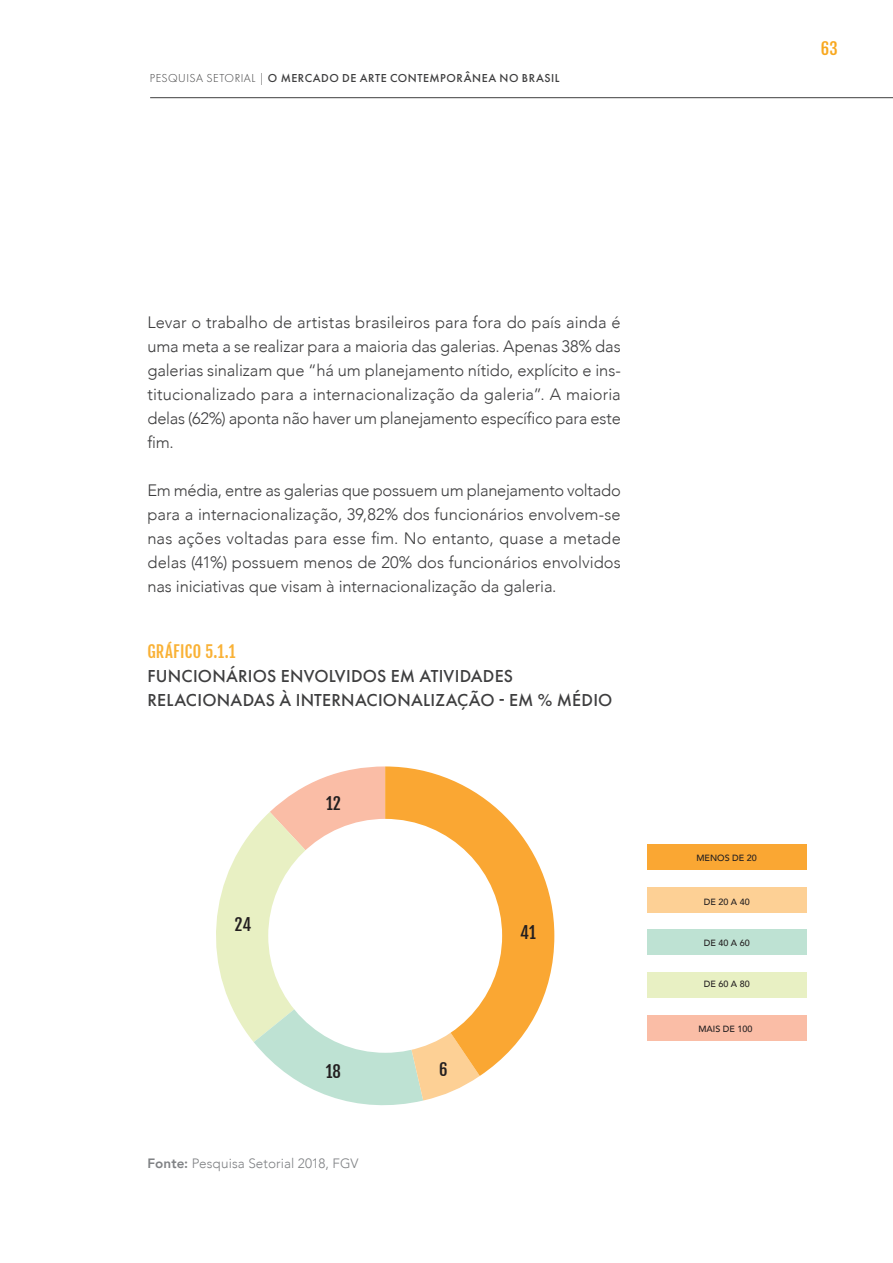
<style>
.page{position:relative;width:893px;height:1263px;background:#fff}
.page>*{position:absolute;margin:0;border:0;box-sizing:border-box;transform-origin:0 0}
.titulo_grafico{font:500 18px/24px "Futura PT";letter-spacing:.015em;color:#3e3e3f}
.base{font:300 16.5px/24px "Avenir";letter-spacing:-.01em;color:#3e3e3f;text-align:justify}
.titulo_grafico-2{font:16.5px "Fjalla One";letter-spacing:.02em;color:#f9b135}
.t1{font:16.5px "Fjalla One";color:#231f20}
.t2{font:16.5px "Fjalla One";color:#f8a81f}
.fonte{font:300 13.5px "Avenir";letter-spacing:.01em;color:#808285}
.t3{font:500 12px "Futura PT";letter-spacing:.045em;color:#3e3e3f}
.t4{font:500 9px "Avenir";color:#231f20}
.s1{font-weight:300}
.s2{font-weight:800}
</style>
<div class="page">
<hr style="left:150px;top:97px;width:743px;height:1px;background:#3e3e3f">
<svg style="left:216px;top:766px;width:264px;height:340px"></svg>
<svg style="left:385px;top:766px;width:169px;height:310px;fill:#faa733"></svg>
<div style="left:268px;top:819px;width:234px;height:234px;background:#fff;border-radius:50%"></div>
<div style="left:647px;top:887px;width:159px;height:26px;background:#fdd095"></div>
<div style="left:647px;top:930px;width:159px;height:25px;background:#bee2d3"></div>
<div style="left:647px;top:972px;width:159px;height:26px;background:#e8f0c3"></div>
<div style="left:647px;top:845px;width:159px;height:25px;background:#faa733"></div>
<div style="left:647px;top:1015px;width:159px;height:25px;background:#fabda6"></div>
<p class="t3" style="left:150px;top:70px;width:411px"><span class="s1">PESQUISA SETORIAL |</span> O MERCADO DE ARTE CONTEMPORÂNEA NO BRASIL</p>
<p class="t2" style="left:821px;top:38px;width:18px">63</p>
<p class="base" style="left:147px;top:310px;width:475px">Levar o trabalho de artistas brasileiros para fora do país ainda é uma meta a se realizar para a maioria das galerias. Apenas 38% das galerias sinalizam que “há um planejamento nítido, explícito e ins&shy;titucionalizado para a internacionalização da galeria”. A maioria delas (62%) aponta não haver um planejamento específico para este fim.</p>
<p class="base" style="left:147px;top:478px;width:475px">Em média, entre as galerias que possuem um planejamento voltado para a internacionalização, 39,82% dos funcionários envolvem-se nas ações voltadas para esse fim. No entanto, quase a metade delas (41%) possuem menos de 20% dos funcionários envolvidos nas iniciativas que visam à internacionalização da galeria.</p>
<p class="titulo_grafico-2" style="left:147px;top:642px;width:90px">GRÁFICO 5.1.1</p>
<p class="titulo_grafico" style="left:147px;top:664px;width:466px">FUNCIONÁRIOS ENVOLVIDOS EM ATIVIDADES<br>RELACIONADAS À INTERNACIONALIZAÇÃO - EM % MÉDIO</p>
<p class="t1" style="left:234px;top:914px;width:18px">24</p>
<p class="t1" style="left:326px;top:793px;width:16px">12</p>
<p class="t1" style="left:326px;top:1061px;width:17px">18</p>
<p class="fonte" style="left:147px;top:1155px;width:213px"><span class="s2">Fonte:</span> Pesquisa Setorial 2018, FGV</p>
<p class="t1" style="left:439px;top:1059px;width:10px">6</p>
<p class="t1" style="left:520px;top:922px;width:17px">41</p>
<p class="t4" style="left:696px;top:850px;width:62px">MENOS DE 20</p>
<p class="t4" style="left:704px;top:893px;width:48px">DE 20 A 40</p>
<p class="t4" style="left:704px;top:935px;width:48px">DE 40 A 60</p>
<p class="t4" style="left:704px;top:976px;width:48px">DE 60 A 80</p>
<p class="t4" style="left:698px;top:1021px;width:56px">MAIS DE 100</p>
</div>
